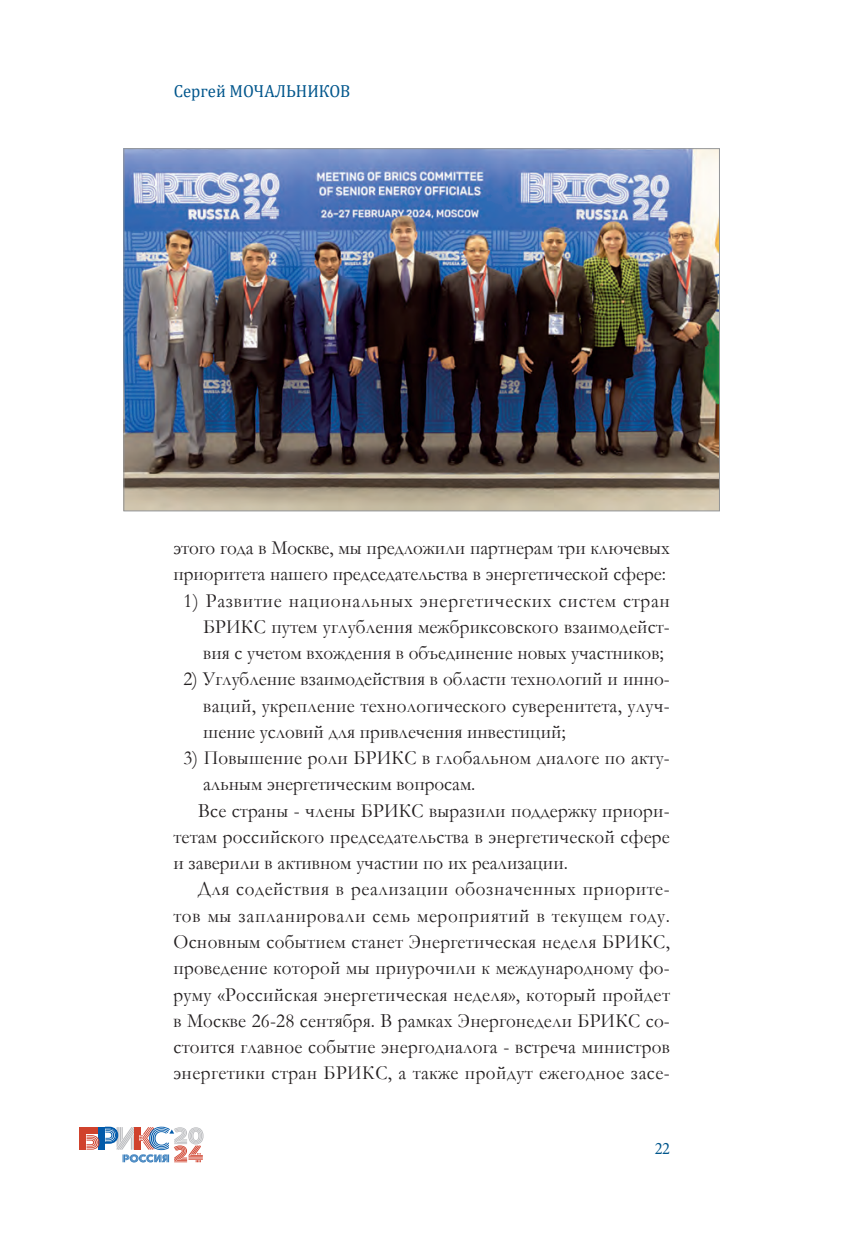
<style>
.page{position:relative;width:844px;height:1241px;background:#fff}
.page>*{position:absolute;margin:0;border:0;box-sizing:border-box;transform-origin:0 0}
.Колонтитул_верх_левый{font:20.12px/26.2px "Garamond";color:#231f20;text-align:justify;scale:.95 1}
.t1{font:17.5px "Cambria";color:#01568c;scale:.95 1}
.t2{font:17.5px "Minion Pro";color:#01568c;scale:.95 1}
</style>
<div class="page">
<svg style="left:79px;top:1126px;width:124px;height:36px"></svg>
<img style="left:126px;top:150px;width:591px;height:359px">
<p class="t1" style="left:174px;top:80px;width:187px">Сергей МОЧАЛЬНИКОВ</p>
<p class="Колонтитул_верх_левый" style="left:173px;top:534px;width:524px">этого года в Москве, мы предложили партнерам три ключевых приоритета нашего председательства в энергетической сфере:</p>
<p class="Колонтитул_верх_левый" style="left:203px;top:586px;width:492px;text-indent:-20px">1) Развитие национальных энергетических систем стран БРИКС путем углубления межбриксовского взаимодейст&shy;вия с учетом вхождения в объединение новых участников;</p>
<p class="Колонтитул_верх_левый" style="left:203px;top:665px;width:492px;text-indent:-20px">2) Углубление взаимодействия в области технологий и инно&shy;ваций, укрепление технологического суверенитета, улуч&shy;шение условий для привлечения инвестиций;</p>
<p class="Колонтитул_верх_левый" style="left:203px;top:744px;width:492px;text-indent:-20px">3) Повышение роли БРИКС в глобальном диалоге по акту&shy;альным энергетическим вопросам.</p>
<p class="Колонтитул_верх_левый" style="left:173px;top:796px;width:524px;text-indent:25px">Все страны - члены БРИКС выразили поддержку приори&shy;тетам российского председательства в энергетической сфере и заверили в активном участии по их реализации.</p>
<p class="Колонтитул_верх_левый" style="left:173px;top:875px;width:524px;text-indent:25px">Для содействия в реализации обозначенных приорите&shy;тов мы запланировали семь мероприятий в текущем году.<br>Основным событием станет Энергетическая неделя БРИКС, проведение которой мы приурочили к международному фо&shy;руму «Российская энергетическая неделя», который пройдет в Москве 26-28 сентября. В рамках Энергонедели БРИКС со&shy;стоится главное событие энергодиалога - встреча министров энергетики стран БРИКС, а также пройдут ежегодное засе-</p>
<p class="t2" style="left:654px;top:1136px;width:18px">22</p>
</div>
